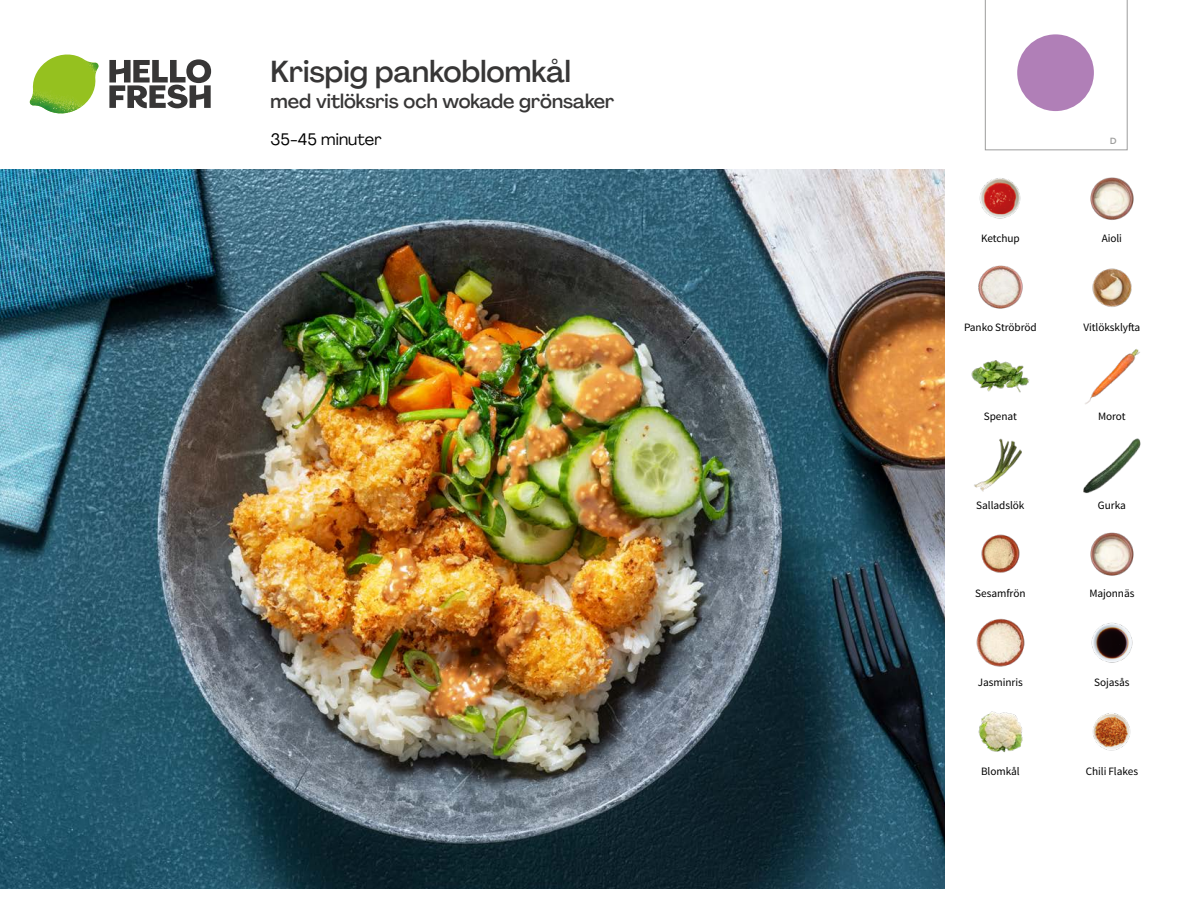
<style>
.page{position:relative;width:1188px;height:918px;background:#fff}
.page>*{position:absolute;margin:0;border:0;box-sizing:border-box;transform-origin:0 0}
.t1{font:500 30px "Agrandir";color:#373636}
.t2{font:500 19.5px "Agrandir";color:#373636}
.t3{font:16.5px "Agrandir";letter-spacing:.005em;color:#000}
.t4{font:11.25px "Source Sans Pro";letter-spacing:-.005em;color:#000}
.t5{font:500 9px "Gotham";color:#9d9d9c}
</style>
<div class="page">
<svg style="left:109px;top:59px;width:102px;height:49px"></svg>
<img style="left:30px;top:55px;width:69px;height:59px">
<img style="left:0;top:170px;width:945px;height:718px">
<svg style="left:985px;top:0;width:142px;height:150px"></svg>
<img style="left:972px;top:360px;width:57px;height:33px">
<img style="left:978px;top:265px;width:45px;height:44px">
<img style="left:1092px;top:268px;width:40px;height:39px">
<img style="left:1085px;top:349px;width:55px;height:55px">
<img style="left:1083px;top:438px;width:58px;height:55px">
<img style="left:976px;top:618px;width:49px;height:49px">
<img style="left:1091px;top:622px;width:42px;height:41px">
<img style="left:978px;top:711px;width:45px;height:42px">
<img style="left:1092px;top:713px;width:39px;height:38px">
<img style="left:974px;top:438px;width:48px;height:54px">
<img style="left:981px;top:534px;width:39px;height:39px">
<img style="left:1090px;top:532px;width:44px;height:44px">
<img style="left:1090px;top:177px;width:44px;height:43px">
<img style="left:979px;top:178px;width:42px;height:41px">
<h1 class="t1" style="left:271px;top:53px;width:302px">Krispig pankoblomkål</h1>
<h2 class="t2" style="left:271px;top:89px;width:345px">med vitlöksris och wokade grönsaker</h2>
<h3 class="t3" style="left:271px;top:129px;width:113px">35-45 minuter</h3>
<p class="t5" style="left:1110px;top:135px;width:9px">D</p>
<p class="t4" style="left:981px;top:232px;width:40px">Ketchup</p>
<p class="t4" style="left:1102px;top:232px;width:22px">Aioli</p>
<p class="t4" style="left:964px;top:320px;width:74px">Panko Ströbröd</p>
<p class="t4" style="left:1083px;top:320px;width:58px">Vitlöksklyfta</p>
<p class="t4" style="left:984px;top:409px;width:35px">Spenat</p>
<p class="t4" style="left:1098px;top:409px;width:29px">Morot</p>
<p class="t4" style="left:976px;top:498px;width:50px">Salladslök</p>
<p class="t4" style="left:1098px;top:498px;width:29px">Gurka</p>
<p class="t4" style="left:975px;top:587px;width:52px">Sesamfrön</p>
<p class="t4" style="left:1089px;top:587px;width:47px">Majonnäs</p>
<p class="t4" style="left:978px;top:675px;width:46px">Jasminris</p>
<p class="t4" style="left:1094px;top:675px;width:37px">Sojasås</p>
<p class="t4" style="left:981px;top:764px;width:40px">Blomkål</p>
<p class="t4" style="left:1086px;top:764px;width:54px">Chili Flakes</p>
</div>
